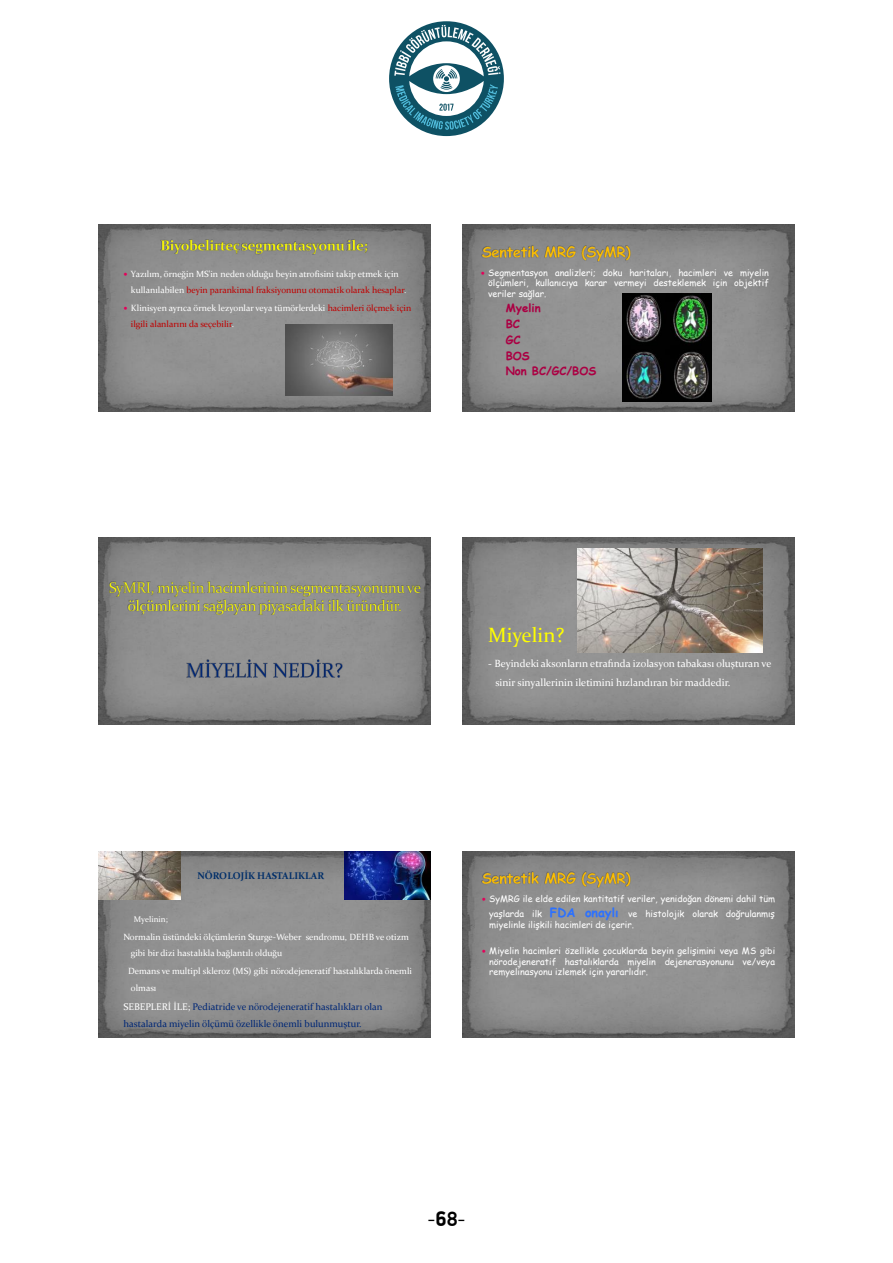
<style>
.page{position:relative;width:893px;height:1263px;background:#fff}
.page>*{position:absolute;margin:0;border:0;box-sizing:border-box;transform-origin:0 0}
.t1{font:300 21px "PF Din Display Pro";color:#000}
.t2{font:20.7px "Constantia";color:#ff0}
.t3{font:700 11.4px/15.8px "Comic Sans MS";color:#ab0043}
.t4{font:10.5px/18.8px "Constantia";color:#fff}
.t5{font:9.75px/17.2px "Constantia";color:#002776}
.t6{font:700 9.75px "Constantia";color:#002e69}
.t7{font:9px/10.8px "Comic Sans MS";color:#fff;text-align:justify}
.t8{font:9px/16.2px "Constantia";color:#fff}
.t9{font:8.25px "Constantia";color:#fff}
.s1{color:#c00000}
.s2{color:#fff}
.s3{font-weight:700;font-size:12.45px;color:#2c71ff}
.s4{font-weight:700}
</style>
<div class="page">
<svg style="left:389px;top:21px;width:115px;height:115px"></svg>
<img style="left:98px;top:225px;width:332px;height:186px">
<svg style="left:161px;top:239px;width:206px;height:15px;background:#989868"></svg>
<img style="left:347px;top:239px;width:20px;height:14px">
<img style="left:285px;top:325px;width:108px;height:71px">
<img style="left:463px;top:225px;width:332px;height:186px">
<img style="left:482px;top:245px;width:149px;height:1px">
<svg style="left:482px;top:246px;width:149px;height:15px;background:#a5935e"></svg>
<img style="left:622px;top:293px;width:89px;height:109px">
<img style="left:98px;top:538px;width:332px;height:187px">
<svg style="left:109px;top:581px;width:312px;height:34px;background:#949478"></svg>
<img style="left:128px;top:599px;width:273px;height:16px">
<svg style="left:187px;top:659px;width:156px;height:26px"></svg>
<img style="left:187px;top:659px;width:155px;height:19px">
<img style="left:463px;top:538px;width:332px;height:187px">
<img style="left:577px;top:548px;width:186px;height:104px">
<img style="left:98px;top:851px;width:332px;height:187px">
<img style="left:121px;top:910px;width:300px;height:128px">
<img style="left:98px;top:851px;width:83px;height:49px">
<img style="left:344px;top:851px;width:86px;height:49px">
<img style="left:463px;top:851px;width:332px;height:187px">
<svg style="left:482px;top:872px;width:149px;height:16px;background:#a39360"></svg>
<p class="t8" style="left:131px;top:265px;width:277px">Yazılım, örneğin MS'in neden olduğu beyin atrofisini takip etmek için kullanılabilen <span class="s1">beyin parankimal fraksiyonunu otomatik olarak hesaplar</span>.</p>
<p class="t8" style="left:131px;top:300px;width:282px">Klinisyen ayrıca örnek lezyonlar veya tümörlerdeki <span class="s1">hacimleri ölçmek için ilgili alanlarını da seçebilir</span>.</p>
<p class="t7" style="left:488px;top:267px;width:282px">Segmentasyon analizleri; doku haritaları, hacimleri ve miyelin ölçümleri, kullanıcıya karar vermeyi desteklemek için objektif veriler sağlar.</p>
<p class="t3" style="left:506px;top:300px;width:92px">Myelin<br>BC<br>GC<br>BOS<br>Non BC/GC/BOS</p>
<h2 class="t2" style="left:488px;top:621px;width:78px">Miyelin?</h2>
<p class="t4" style="left:495px;top:654px;width:278px;text-indent:-7px">- Beyindeki aksonların etrafında izolasyon tabakası oluşturan ve sinir sinyallerinin iletimini hızlandıran bir maddedir.</p>
<p class="t6" style="left:197px;top:869px;width:128px">NÖROLOJİK HASTALIKLAR</p>
<p class="t9" style="left:134px;top:914px;width:35px">Myelinin;</p>
<p class="t8" style="left:131px;top:929px;width:279px;text-indent:-7px">Normalin üstündeki ölçümlerin Sturge-Weber sendromu, DEHB ve otizm gibi bir dizi hastalıkla bağlantılı olduğu</p>
<p class="t8" style="left:131px;top:963px;width:283px;text-indent:-3px">Demans ve multipl skleroz (MS) gibi nörodejeneratif hastalıklarda önemli olması</p>
<p class="t5" style="left:124px;top:997px;width:261px"><span class="s2">SEBEPLERİ İLE;</span> Pediatride ve nörodejeneratif hastalıkları olan hastalarda miyelin ölçümü özellikle önemli bulunmuştur.</p>
<p class="t7" style="left:489px;top:892px;width:287px;line-height:14.1px">SyMRG ile elde edilen kantitatif veriler, yenidoğan dönemi dahil tüm yaşlarda ilk <span class="s3">FDA onaylı</span> ve histolojik olarak doğrulanmış</p>
<p class="t7" style="left:489px;top:919px;width:146px">miyelinle ilişkili hacimleri de içerir.</p>
<p class="t7" style="left:489px;top:945px;width:287px">Miyelin hacimleri özellikle çocuklarda beyin gelişimini veya MS gibi nörodejeneratif hastalıklarda miyelin dejenerasyonunu ve/veya remyelinasyonu izlemek için yararlıdır.</p>
<h1 class="t1" style="left:427px;top:1206px;width:40px">-<span class="s4">68</span>-</h1>
</div>
